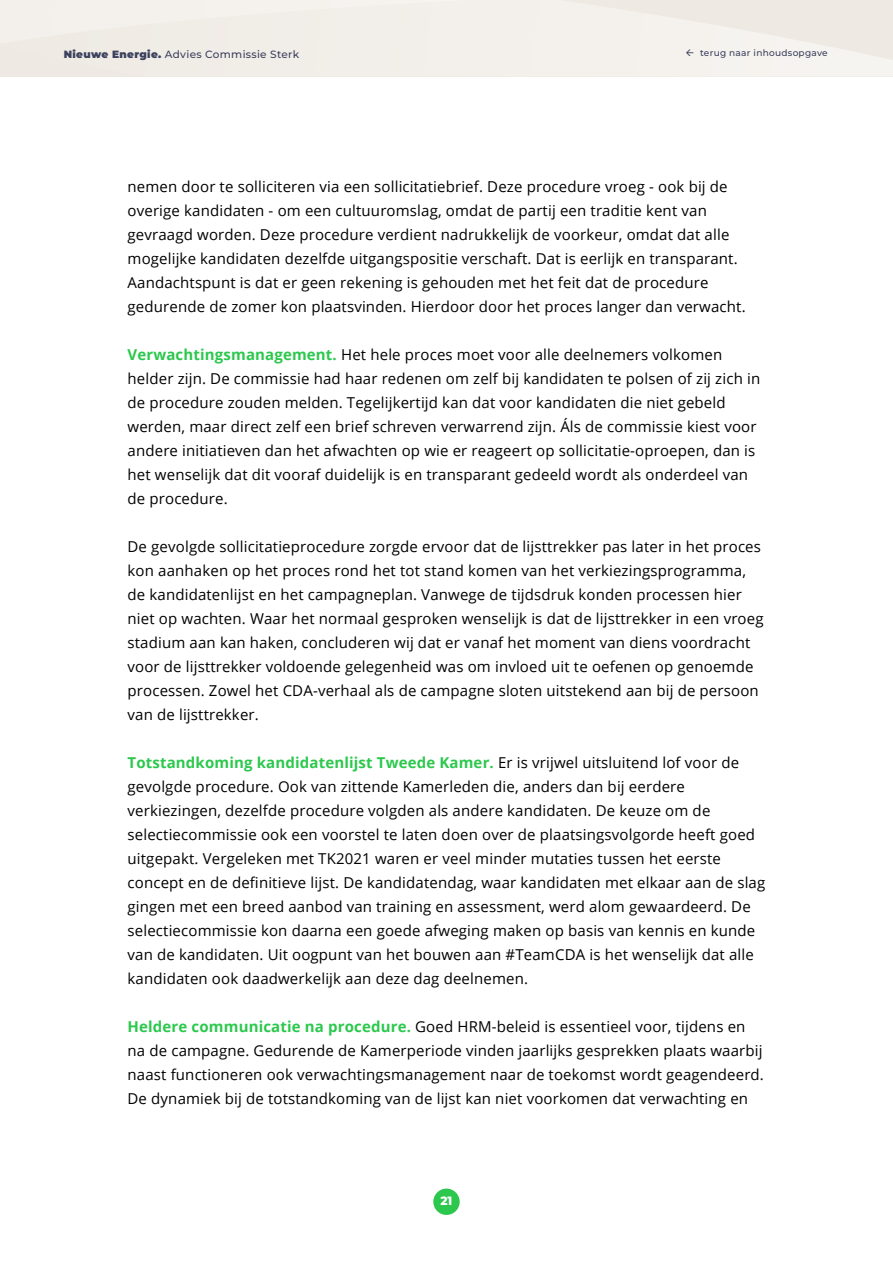
<style>
.page{position:relative;width:893px;height:1263px;background:#fff}
.page>*{position:absolute;margin:0;border:0;box-sizing:border-box;transform-origin:0 0}
.t1{font:15px/24px "Open Sans";letter-spacing:.01em;color:#000}
.t2{font:800 12px "Montserrat";color:#fff}
.t3{font:500 10.5px "Montserrat";letter-spacing:.03em;color:#3c415d}
.t4{font:500 9px "Montserrat";letter-spacing:.03em;color:#3c415d}
.s1{font-weight:900}
.s2{font-weight:700;color:#2cc84d}
</style>
<div class="page">
<div style="left:433px;top:1188px;width:27px;height:27px;background:#2cc84d;border-radius:50%"></div>
<div style="left:0;top:57px;width:893px;height:20px;background:#f2efea"></div>
<div style="left:0;top:0;width:893px;height:57px;background:#f2efea"></div>
<p class="t3" style="left:64px;top:47px;width:237px"><span class="s1">Nieuwe Energie.</span> Advies Commissie Sterk</p>
<p class="t4" style="left:700px;top:47px;width:129px">terug naar inhoudsopgave</p>
<p class="t1" style="left:128px;top:174px;width:620px">nemen door te solliciteren via een sollicitatiebrief. Deze procedure vroeg - ook bij de overige kandidaten - om een cultuuromslag, omdat de partij een traditie kent van gevraagd worden. Deze procedure verdient nadrukkelijk de voorkeur, omdat dat alle mogelijke kandidaten dezelfde uitgangspositie verschaft. Dat is eerlijk en transparant.<br>Aandachtspunt is dat er geen rekening is gehouden met het feit dat de procedure gedurende de zomer kon plaatsvinden. Hierdoor door het proces langer dan verwacht.</p>
<p class="t1" style="left:128px;top:342px;width:634px"><span class="s2">Verwachtingsmanagement.</span> Het hele proces moet voor alle deelnemers volkomen helder zijn. De commissie had haar redenen om zelf bij kandidaten te polsen of zij zich in de procedure zouden melden. Tegelijkertijd kan dat voor kandidaten die niet gebeld werden, maar direct zelf een brief schreven verwarrend zijn. Áls de commissie kiest voor andere initiatieven dan het afwachten op wie er reageert op sollicitatie-oproepen, dan is het wenselijk dat dit vooraf duidelijk is en transparant gedeeld wordt als onderdeel van de procedure.</p>
<p class="t1" style="left:128px;top:534px;width:637px">De gevolgde sollicitatieprocedure zorgde ervoor dat de lijsttrekker pas later in het proces kon aanhaken op het proces rond het tot stand komen van het verkiezingsprogramma, de kandidatenlijst en het campagneplan. Vanwege de tijdsdruk konden processen hier niet op wachten. Waar het normaal gesproken wenselijk is dat de lijsttrekker in een vroeg stadium aan kan haken, concluderen wij dat er vanaf het moment van diens voordracht voor de lijsttrekker voldoende gelegenheid was om invloed uit te oefenen op genoemde processen. Zowel het CDA-verhaal als de campagne sloten uitstekend aan bij de persoon van de lijsttrekker.</p>
<p class="t1" style="left:128px;top:750px;width:639px"><span class="s2">Totstandkoming kandidatenlijst Tweede Kamer.</span> Er is vrijwel uitsluitend lof voor de gevolgde procedure. Ook van zittende Kamerleden die, anders dan bij eerdere verkiezingen, dezelfde procedure volgden als andere kandidaten. De keuze om de selectiecommissie ook een voorstel te laten doen over de plaatsingsvolgorde heeft goed uitgepakt. Vergeleken met TK2021 waren er veel minder mutaties tussen het eerste concept en de definitieve lijst. De kandidatendag, waar kandidaten met elkaar aan de slag gingen met een breed aanbod van training en assessment, werd alom gewaardeerd. De selectiecommissie kon daarna een goede afweging maken op basis van kennis en kunde van de kandidaten. Uit oogpunt van het bouwen aan #TeamCDA is het wenselijk dat alle kandidaten ook daadwerkelijk aan deze dag deelnemen.</p>
<p class="t1" style="left:128px;top:1014px;width:638px"><span class="s2">Heldere communicatie na procedure.</span> Goed HRM-beleid is essentieel voor, tijdens en na de campagne. Gedurende de Kamerperiode vinden jaarlijks gesprekken plaats waarbij naast functioneren ook verwachtingsmanagement naar de toekomst wordt geagendeerd.<br>De dynamiek bij de totstandkoming van de lijst kan niet voorkomen dat verwachting en</p>
<p class="t2" style="left:440px;top:1193px;width:14px">21</p>
</div>
